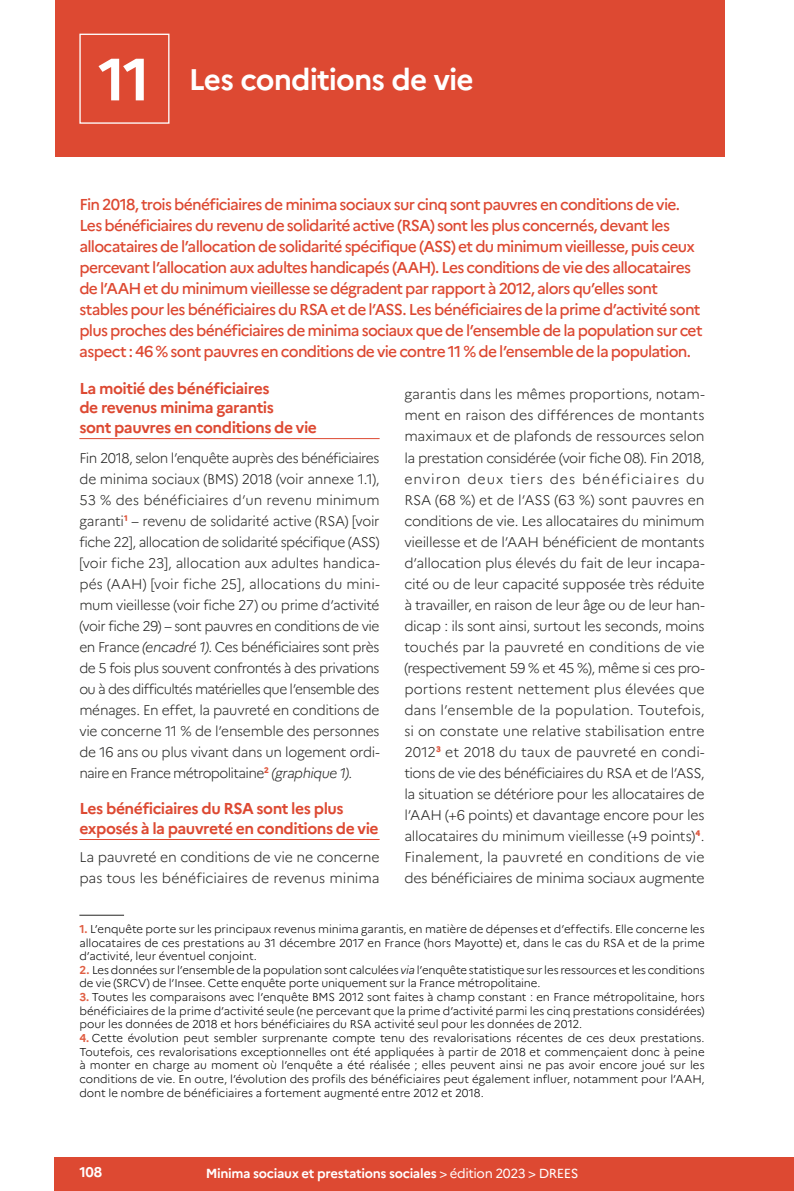
<style>
.page{position:relative;width:794px;height:1191px;background:#fff}
.page>*{position:absolute;margin:0;border:0;box-sizing:border-box;transform-origin:0 0}
.t1{font:700 29.75px "Marianne";letter-spacing:-.03em;color:#fff}
.t2{font:500 15.75px/21px "Marianne";letter-spacing:-.045em;color:#dd4932}
.t3{font:700 15.75px/19.2px "Marianne";letter-spacing:-.03em;color:#dd4932}
.t4{font:300 14px/21px "Marianne";letter-spacing:-.02em;color:#252523;text-align:justify}
.t5{font:700 14px "Marianne";color:#fff}
.t6{font:700 13.12px "Marianne";letter-spacing:-.025em;color:#fff}
.t7{font:300 11.38px/13.7px "Marianne";letter-spacing:-.01em;color:#000;text-align:justify}
.s1{font-size:59.5px}
.s2{font-style:italic}
.s3{font-weight:700;color:#e05e43}
.s4{font-weight:400}
</style>
<div class="page">
<div style="left:55px;top:1157px;width:739px;height:34px;background:#dd4932"></div>
<div style="left:55px;top:0;width:669px;height:156px;background:#dd4932"></div>
<hr style="left:79px;top:438px;width:300px;height:1px;background:#dd4932">
<hr style="left:79px;top:839px;width:300px;height:1px;background:#dd4932">
<hr style="left:79px;top:915px;width:45px;height:1px;background:#252523">
<div style="left:79px;top:34px;width:90px;height:90px;border:1px solid #fff"></div>
<h1 class="t1" style="left:98px;top:61px;width:377px"><span class="s1">11</span> Les conditions de vie</h1>
<p class="t2" style="left:79px;top:194px;width:625px">Fin 2018, trois bénéficiaires de minima sociaux sur cinq sont pauvres en conditions de vie.<br>Les bénéficiaires du revenu de solidarité active (RSA) sont les plus concernés, devant les allocataires de l’allocation de solidarité spécifique (ASS) et du minimum vieillesse, puis ceux percevant l’allocation aux adultes handicapés (AAH). Les conditions de vie des allocataires de l’AAH et du minimum vieillesse se dégradent par rapport à 2012, alors qu’elles sont stables pour les bénéficiaires du RSA et de l’ASS. Les bénéficiaires de la prime d’activité sont plus proches des bénéficiaires de minima sociaux que de l’ensemble de la population sur cet aspect : 46 % sont pauvres en conditions de vie contre 11 % de l’ensemble de la population.</p>
<p class="t3" style="left:79px;top:379px;width:239px">La moitié des bénéficiaires<br>de revenus minima garantis<br>sont pauvres en conditions de vie</p>
<p class="t4" style="left:79px;top:447px;width:302px">Fin 2018, selon l’enquête auprès des bénéficiaires de minima sociaux (BMS) 2018 (voir annexe 1.1), 53 % des bénéficiaires d’un revenu minimum garanti<sup>1</sup> – revenu de solidarité active (RSA) [voir fiche 22], allocation de solidarité spécifique (ASS) [voir fiche 23], allocation aux adultes handica&shy;pés (AAH) [voir fiche 25], allocations du mini&shy;mum vieillesse (voir fiche 27) ou prime d’activité (voir fiche 29) – sont pauvres en conditions de vie en France <span class="s2">(encadré 1)</span>. Ces bénéficiaires sont près de 5 fois plus souvent confrontés à des privations ou à des difficultés matérielles que l’ensemble des ménages. En effet, la pauvreté en conditions de vie concerne 11 % de l’ensemble des personnes de 16 ans ou plus vivant dans un logement ordi&shy;naire en France métropolitaine<sup>2</sup> <span class="s2">(graphique 1)</span>.</p>
<p class="t3" style="left:79px;top:799px;width:301px">Les bénéficiaires du RSA sont les plus exposés à la pauvreté en conditions de vie</p>
<p class="t4" style="left:79px;top:846px;width:302px">La pauvreté en conditions de vie ne concerne pas tous les bénéficiaires de revenus minima</p>
<p class="t4" style="left:404px;top:384px;width:302px">garantis dans les mêmes proportions, notam&shy;ment en raison des différences de montants maximaux et de plafonds de ressources selon la prestation considérée (voir fiche 08). Fin 2018, environ deux tiers des bénéficiaires du RSA (68 %) et de l’ASS (63 %) sont pauvres en conditions de vie. Les allocataires du minimum vieillesse et de l’AAH bénéficient de montants d’allocation plus élevés du fait de leur incapa&shy;cité ou de leur capacité supposée très réduite à travailler, en raison de leur âge ou de leur han&shy;dicap : ils sont ainsi, surtout les seconds, moins touchés par la pauvreté en conditions de vie (respectivement 59 % et 45 %), même si ces pro&shy;portions restent nettement plus élevées que dans l’ensemble de la population. Toutefois, si on constate une relative stabilisation entre 2012<sup>3</sup> et 2018 du taux de pauvreté en condi&shy;tions de vie des bénéficiaires du RSA et de l’ASS, la situation se détériore pour les allocataires de l’AAH (+6 points) et davantage encore pour les allocataires du minimum vieillesse (+9 points)<sup>4</sup>.<br>Finalement, la pauvreté en conditions de vie des bénéficiaires de minima sociaux augmente</p>
<p class="t7" style="left:79px;top:922px;width:627px"><span class="s3">1.</span> L’enquête porte sur les principaux revenus minima garantis, en matière de dépenses et d’effectifs. Elle concerne les allocataires de ces prestations au 31 décembre 2017 en France (hors Mayotte) et, dans le cas du RSA et de la prime d’activité, leur éventuel conjoint.</p>
<p class="t7" style="left:79px;top:963px;width:627px"><span class="s3">2.</span> Les données sur l’ensemble de la population sont calculées <span class="s2">via</span> l’enquête statistique sur les ressources et les conditions de vie (SRCV) de l’Insee. Cette enquête porte uniquement sur la France métropolitaine.</p>
<p class="t7" style="left:79px;top:990px;width:627px"><span class="s3">3.</span> Toutes les comparaisons avec l’enquête BMS 2012 sont faites à champ constant : en France métropolitaine, hors bénéficiaires de la prime d’activité seule (ne percevant que la prime d’activité parmi les cinq prestations considérées) pour les données de 2018 et hors bénéficiaires du RSA activité seul pour les données de 2012.</p>
<p class="t7" style="left:79px;top:1031px;width:627px"><span class="s3">4.</span> Cette évolution peut sembler surprenante compte tenu des revalorisations récentes de ces deux prestations.<br>Toutefois, ces revalorisations exceptionnelles ont été appliquées à partir de 2018 et commençaient donc à peine à monter en charge au moment où l’enquête a été réalisée ; elles peuvent ainsi ne pas avoir encore joué sur les conditions de vie. En outre, l’évolution des profils des bénéficiaires peut également influer, notamment pour l’AAH, dont le nombre de bénéficiaires a fortement augmenté entre 2012 et 2018.</p>
<p class="t5" style="left:79px;top:1163px;width:24px">108</p>
<p class="t6" style="left:206px;top:1165px;width:374px">Minima sociaux et prestations sociales <span class="s4">&gt; édition 2023 &gt; DREES</span></p>
</div>
